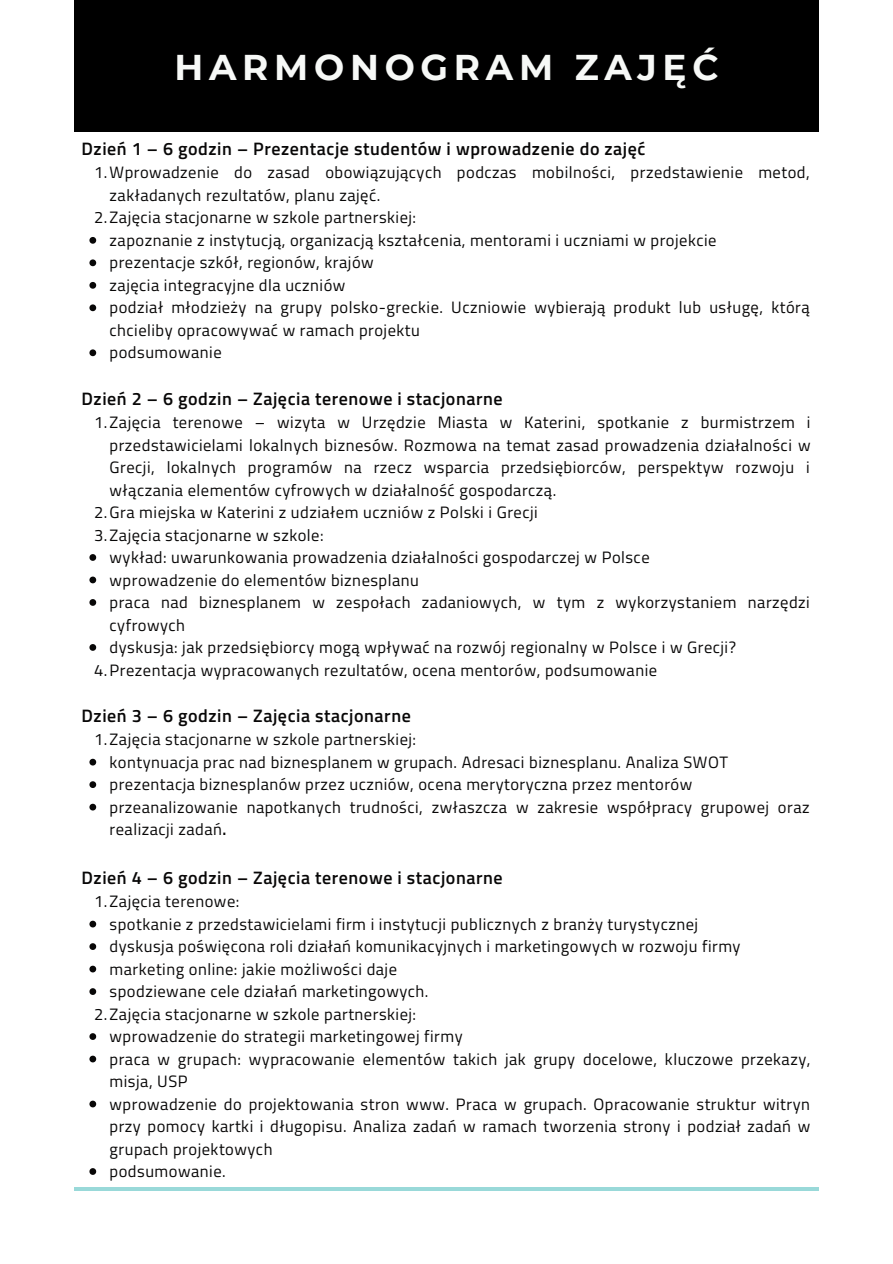
<style>
.page{position:relative;width:893px;height:1264px;background:#fff}
.page>*{position:absolute;margin:0;border:0;box-sizing:border-box;transform-origin:0 0}
.t1{font:700 35.7px "Montserrat";letter-spacing:.16em;color:#f7f9f7}
.t2{font:600 18px "Titillium Web";letter-spacing:.03em;color:#080707}
.t3{font:16.5px/22.5px "Titillium Web";letter-spacing:.03em;color:#080707}
.s1{font-weight:600}
</style>
<div class="page">
<div style="left:74px;top:0;width:744px;height:132px;background:#000"></div>
<hr style="left:74px;top:1187px;width:744px;height:3px;background:#99d9d9">
<svg style="left:89px;top:237px;width:7px;height:7px"></svg>
<svg style="left:89px;top:259px;width:7px;height:7px"></svg>
<svg style="left:89px;top:282px;width:7px;height:7px"></svg>
<svg style="left:89px;top:304px;width:7px;height:7px"></svg>
<svg style="left:89px;top:349px;width:7px;height:7px"></svg>
<svg style="left:89px;top:554px;width:7px;height:7px"></svg>
<svg style="left:89px;top:576px;width:7px;height:7px"></svg>
<svg style="left:89px;top:599px;width:7px;height:7px"></svg>
<svg style="left:89px;top:644px;width:7px;height:6px"></svg>
<svg style="left:89px;top:758px;width:7px;height:7px"></svg>
<svg style="left:89px;top:781px;width:7px;height:7px"></svg>
<svg style="left:89px;top:803px;width:7px;height:7px"></svg>
<svg style="left:89px;top:920px;width:7px;height:7px"></svg>
<svg style="left:89px;top:943px;width:7px;height:6px"></svg>
<svg style="left:89px;top:965px;width:7px;height:7px"></svg>
<svg style="left:89px;top:988px;width:7px;height:6px"></svg>
<svg style="left:89px;top:1033px;width:7px;height:6px"></svg>
<svg style="left:89px;top:1055px;width:7px;height:7px"></svg>
<svg style="left:89px;top:1100px;width:7px;height:7px"></svg>
<svg style="left:89px;top:1168px;width:7px;height:6px"></svg>
<h1 class="t1" style="left:174px;top:46px;width:545px">HARMONOGRAM ZAJĘĆ</h1>
<p class="t2" style="left:82px;top:134px;width:565px">Dzień 1 – 6 godzin – Prezentacje studentów i wprowadzenie do zajęć</p>
<p class="t3" style="left:94px;top:161px;width:717px">1.Wprowadzenie do zasad obowiązujących podczas mobilności, przedstawienie metod,</p>
<p class="t3" style="left:110px;top:183px;width:272px">zakładanych rezultatów, planu zajęć.</p>
<p class="t3" style="left:94px;top:206px;width:323px">2.Zajęcia stacjonarne w szkole partnerskiej:</p>
<p class="t3" style="left:110px;top:228px;width:608px">zapoznanie z instytucją, organizacją kształcenia, mentorami i uczniami w projekcie</p>
<p class="t3" style="left:110px;top:251px;width:266px">prezentacje szkół, regionów, krajów</p>
<p class="t3" style="left:110px;top:273px;width:237px">zajęcia integracyjne dla uczniów</p>
<p class="t3" style="left:110px;top:296px;width:701px">podział młodzieży na grupy polsko-greckie. Uczniowie wybierają produkt lub usługę, którą</p>
<p class="t3" style="left:110px;top:318px;width:312px">chcieliby opracowywać w ramach projektu</p>
<p class="t3" style="left:110px;top:341px;width:113px">podsumowanie</p>
<p class="t2" style="left:82px;top:384px;width:422px">Dzień 2 – 6 godzin – Zajęcia terenowe i stacjonarne</p>
<p class="t3" style="left:94px;top:411px;width:717px">1.Zajęcia terenowe – wizyta w Urzędzie Miasta w Katerini, spotkanie z burmistrzem i</p>
<p class="t3" style="left:110px;top:433px;width:702px">przedstawicielami lokalnych biznesów. Rozmowa na temat zasad prowadzenia działalności w</p>
<p class="t3" style="left:110px;top:455px;width:701px">Grecji, lokalnych programów na rzecz wsparcia przedsiębiorców, perspektyw rozwoju i</p>
<p class="t3" style="left:110px;top:478px;width:448px">włączania elementów cyfrowych w działalność gospodarczą.</p>
<p class="t3" style="left:94px;top:500px;width:445px">2.Gra miejska w Katerini z udziałem uczniów z Polski i Grecji</p>
<p class="t3" style="left:94px;top:523px;width:231px">3.Zajęcia stacjonarne w szkole:</p>
<p class="t3" style="left:110px;top:545px;width:541px">wykład: uwarunkowania prowadzenia działalności gospodarczej w Polsce</p>
<p class="t3" style="left:110px;top:568px;width:311px">wprowadzenie do elementów biznesplanu</p>
<p class="t3" style="left:110px;top:590px;width:701px">praca nad biznesplanem w zespołach zadaniowych, w tym z wykorzystaniem narzędzi</p>
<p class="t3" style="left:110px;top:613px;width:77px">cyfrowych</p>
<p class="t3" style="left:110px;top:635px;width:628px">dyskusja: jak przedsiębiorcy mogą wpływać na rozwój regionalny w Polsce i w Grecji?</p>
<p class="t3" style="left:94px;top:658px;width:564px">4.Prezentacja wypracowanych rezultatów, ocena mentorów, podsumowanie</p>
<p class="t2" style="left:82px;top:701px;width:331px">Dzień 3 – 6 godzin – Zajęcia stacjonarne</p>
<p class="t3" style="left:110px;top:728px;width:701px;text-indent:-15px">1.Zajęcia stacjonarne w szkole partnerskiej:<br>kontynuacja prac nad biznesplanem w grupach. Adresaci biznesplanu. Analiza SWOT prezentacja biznesplanów przez uczniów, ocena merytoryczna przez mentorów przeanalizowanie napotkanych trudności, zwłaszcza w zakresie współpracy grupowej oraz realizacji zadań<span class="s1">.</span></p>
<p class="t2" style="left:82px;top:863px;width:422px">Dzień 4 – 6 godzin – Zajęcia terenowe i stacjonarne</p>
<p class="t3" style="left:94px;top:889px;width:147px">1.Zajęcia terenowe:</p>
<p class="t3" style="left:110px;top:912px;width:590px">spotkanie z przedstawicielami firm i instytucji publicznych z branży turystycznej</p>
<p class="t3" style="left:110px;top:934px;width:632px">dyskusja poświęcona roli działań komunikacyjnych i marketingowych w rozwoju firmy</p>
<p class="t3" style="left:110px;top:957px;width:289px">marketing online: jakie możliwości daje</p>
<p class="t3" style="left:110px;top:979px;width:320px">spodziewane cele działań marketingowych.</p>
<p class="t3" style="left:94px;top:1002px;width:323px">2.Zajęcia stacjonarne w szkole partnerskiej:</p>
<p class="t3" style="left:110px;top:1024px;width:354px">wprowadzenie do strategii marketingowej firmy</p>
<p class="t3" style="left:110px;top:1047px;width:702px">praca w grupach: wypracowanie elementów takich jak grupy docelowe, kluczowe przekazy,</p>
<p class="t3" style="left:110px;top:1069px;width:79px">misja, USP</p>
<p class="t3" style="left:110px;top:1092px;width:701px">wprowadzenie do projektowania stron www. Praca w grupach. Opracowanie struktur witryn</p>
<p class="t3" style="left:110px;top:1114px;width:702px">przy pomocy kartki i długopisu. Analiza zadań w ramach tworzenia strony i podział zadań w</p>
<p class="t3" style="left:110px;top:1137px;width:164px">grupach projektowych</p>
<p class="t3" style="left:110px;top:1159px;width:118px">podsumowanie.</p>
</div>
